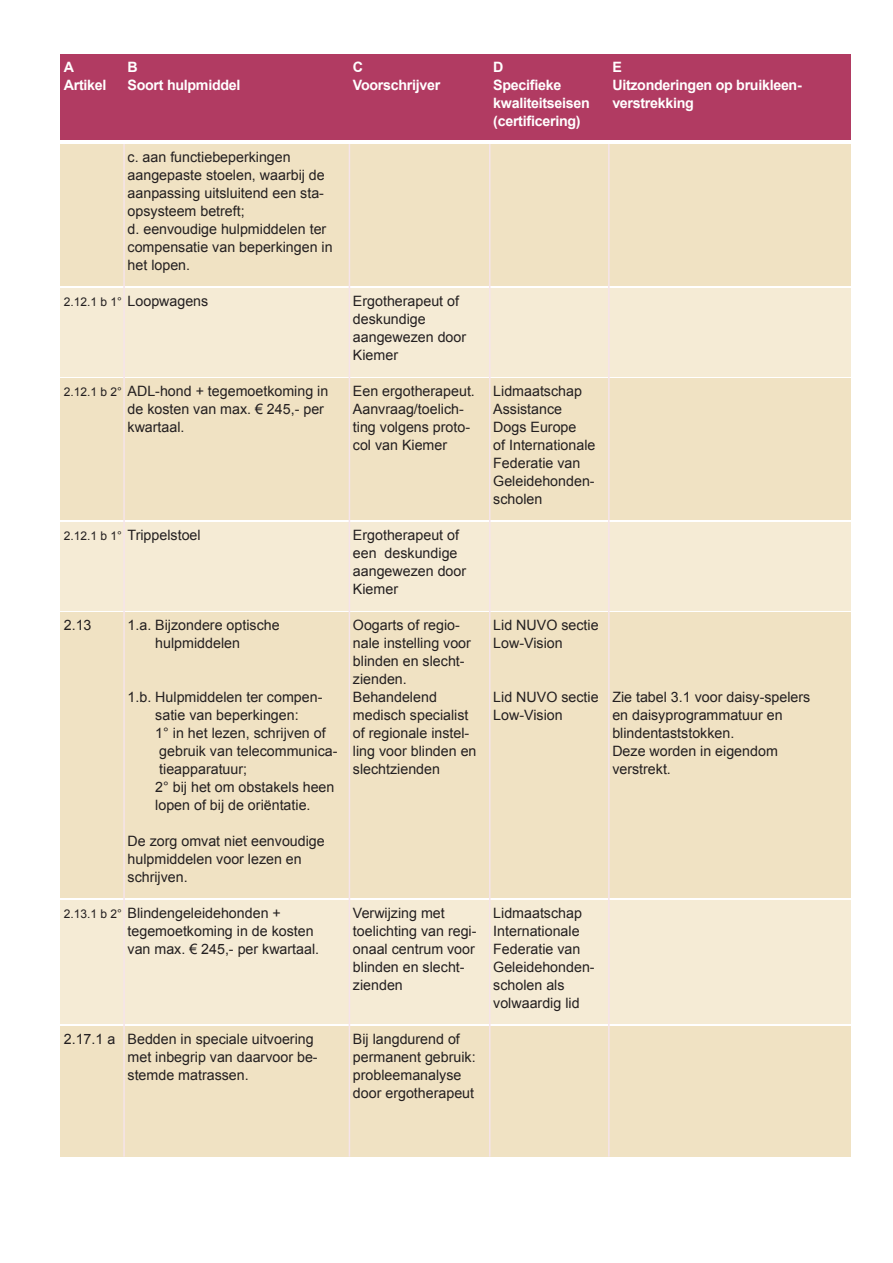
<style>
.page{position:relative;width:893px;height:1263px;background:#fff}
.page>*{position:absolute;margin:0;border:0;box-sizing:border-box;transform-origin:0 0}
.t1{font:14.25px/18px "Arial";color:#231f20}
.t2{font:700 14.25px "Arial";letter-spacing:-.02em;color:#fff}
.t3{font:12px "Arial";color:#231f20}
</style>
<div class="page">
<div style="left:60px;top:144px;width:790px;height:142px;background:#f0e2c3"></div>
<div style="left:60px;top:288px;width:790px;height:88px;background:#f5ebd5"></div>
<div style="left:60px;top:378px;width:790px;height:142px;background:#f0e2c3"></div>
<div style="left:60px;top:522px;width:790px;height:88px;background:#f5ebd5"></div>
<div style="left:60px;top:612px;width:790px;height:286px;background:#f0e2c3"></div>
<div style="left:60px;top:900px;width:790px;height:124px;background:#f5ebd5"></div>
<div style="left:60px;top:1026px;width:790px;height:131px;background:#f0e2c3"></div>
<div style="left:60px;top:54px;width:790px;height:86px;background:#b13b62"></div>
<hr style="left:123px;top:144px;width:2px;height:1013px;background:#f5e4ea">
<hr style="left:349px;top:144px;width:1px;height:1013px;background:#f5e4ea">
<hr style="left:489px;top:144px;width:1px;height:1013px;background:#f5e4ea">
<hr style="left:608px;top:144px;width:2px;height:1013px;background:#f5e4ea">
<p class="t2" style="left:64px;top:57px;width:12px">A</p>
<p class="t2" style="left:128px;top:57px;width:12px">B</p>
<p class="t2" style="left:353px;top:57px;width:12px">C</p>
<p class="t2" style="left:493px;top:57px;width:12px">D</p>
<p class="t2" style="left:612px;top:57px;width:11px">E</p>
<p class="t2" style="left:64px;top:75px;width:44px">Artikel</p>
<p class="t2" style="left:128px;top:75px;width:114px">Soort hulpmiddel</p>
<p class="t2" style="left:353px;top:75px;width:89px">Voorschrijver</p>
<p class="t2" style="left:493px;top:75px;width:70px">Specifieke</p>
<p class="t2" style="left:612px;top:75px;width:191px">Uitzonderingen op bruikleen-</p>
<p class="t2" style="left:493px;top:93px;width:98px">kwaliteitseisen</p>
<p class="t2" style="left:612px;top:93px;width:83px">verstrekking</p>
<p class="t2" style="left:493px;top:111px;width:89px">(certificering)</p>
<p class="t1" style="left:128px;top:148px;width:207px">c. aan functiebeperkingen aangepaste stoelen, waarbij de aanpassing uitsluitend een sta&shy;opsysteem betreft;<br>d. eenvoudige hulpmiddelen ter compensatie van beperkingen in het lopen.</p>
<p class="t1" style="left:128px;top:292px;width:82px">Loopwagens</p>
<p class="t3" style="left:64px;top:294px;width:60px">2.12.1 b 1°</p>
<p class="t1" style="left:128px;top:382px;width:202px">ADL-hond + tegemoetkoming in de kosten van max. € 245,- per kwartaal.</p>
<p class="t3" style="left:64px;top:384px;width:60px">2.12.1 b 2°</p>
<p class="t1" style="left:353px;top:292px;width:115px">Ergotherapeut of deskundige aangewezen door<br>Kiemer</p>
<p class="t1" style="left:353px;top:382px;width:123px">Een ergotherapeut.<br>Aanvraag/toelich&shy;ting volgens proto&shy;col van Kiemer</p>
<p class="t1" style="left:493px;top:382px;width:104px">Lidmaatschap<br>Assistance<br>Dogs Europe<br>of Internationale<br>Federatie van<br>Geleidehonden&shy;scholen</p>
<p class="t1" style="left:128px;top:526px;width:75px">Trippelstoel</p>
<p class="t3" style="left:64px;top:528px;width:60px">2.12.1 b 1°</p>
<p class="t1" style="left:64px;top:616px;width:29px">2.13</p>
<p class="t1" style="left:155px;top:616px;width:126px;text-indent:-28px">1.a. Bijzondere optische hulpmiddelen</p>
<p class="t1" style="left:155px;top:688px;width:184px;text-indent:-28px">1.b. Hulpmiddelen ter compen&shy;satie van beperkingen:<br>1° in het lezen, schrijven of gebruik van telecommunica&shy;tieapparatuur;<br>2° bij het om obstakels heen lopen of bij de oriëntatie.</p>
<p class="t1" style="left:128px;top:832px;width:199px">De zorg omvat niet eenvoudige hulpmiddelen voor lezen en schrijven.</p>
<p class="t1" style="left:128px;top:904px;width:193px">Blindengeleidehonden + tegemoetkoming in de kosten van max. € 245,- per kwartaal.</p>
<p class="t3" style="left:64px;top:906px;width:60px">2.13.1 b 2°</p>
<p class="t1" style="left:353px;top:526px;width:115px">Ergotherapeut of een deskundige aangewezen door<br>Kiemer</p>
<p class="t1" style="left:353px;top:616px;width:125px">Oogarts of regio&shy;nale instelling voor blinden en slecht&shy;zienden.<br>Behandelend medisch specialist of regionale instel&shy;ling voor blinden en slechtzienden</p>
<p class="t1" style="left:353px;top:904px;width:125px">Verwijzing met toelichting van regi&shy;onaal centrum voor blinden en slecht&shy;zienden</p>
<p class="t1" style="left:493px;top:616px;width:107px">Lid NUVO sectie<br>Low-Vision</p>
<p class="t1" style="left:493px;top:688px;width:107px">Lid NUVO sectie<br>Low-Vision</p>
<p class="t1" style="left:612px;top:688px;width:199px">Zie tabel 3.1 voor daisy-spelers en daisyprogrammatuur en blindentaststokken.<br>Deze worden in eigendom verstrekt.</p>
<p class="t1" style="left:493px;top:904px;width:103px">Lidmaatschap<br>Internationale<br>Federatie van<br>Geleidehonden&shy;scholen als volwaardig lid</p>
<p class="t1" style="left:64px;top:1030px;width:53px">2.17.1 a</p>
<p class="t1" style="left:128px;top:1030px;width:192px">Bedden in speciale uitvoering met inbegrip van daarvoor be&shy;stemde matrassen.</p>
<p class="t1" style="left:353px;top:1030px;width:124px">Bij langdurend of permanent gebruik: probleemanalyse door ergotherapeut</p>
</div>
